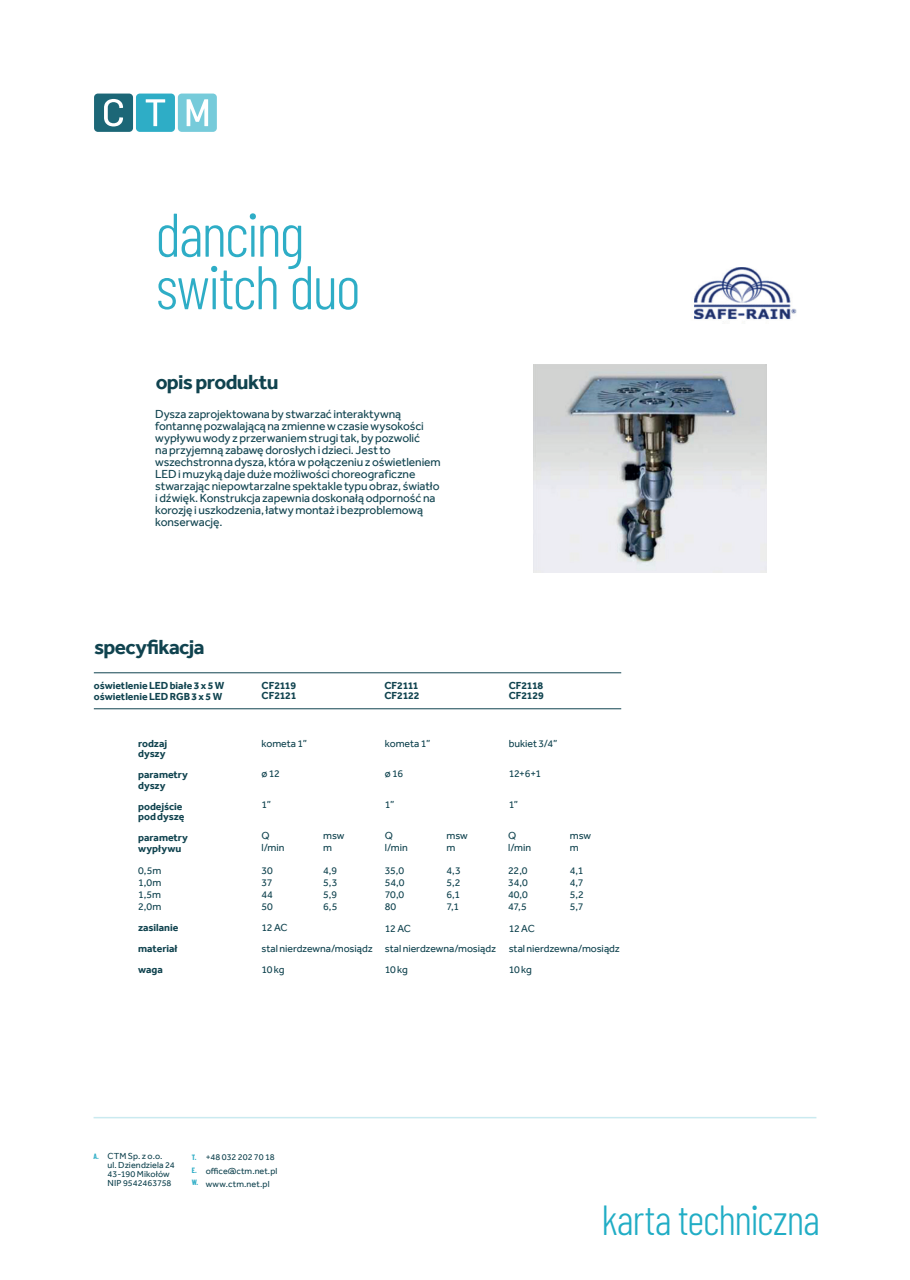
<style>
.page{position:relative;width:910px;height:1280px;background:#fff}
.page>*{position:absolute;margin:0;border:0;box-sizing:border-box;transform-origin:0 0}
.t1{font:300 61.5px/52.5px "Barlow Condensed";letter-spacing:-.04em;color:#2eadc6}
.t2{font:300 42px "Barlow Condensed";letter-spacing:-.03em;color:#21adc5}
.t3{font:700 21px "Effra";letter-spacing:-.03em;color:#10434f}
.t4{font:12px/12px "Effra";letter-spacing:-.005em;color:#10434f}
.t5{font:10.5px/12px "Effra";letter-spacing:-.005em;color:#10434f;text-align:justify}
.t6{font:700 10.5px/10.5px "Effra";letter-spacing:-.005em;color:#10434f}
.t7{font:9px/9px "Effra";letter-spacing:.005em;color:#10434f}
.t8{font:700 7.5px/12.6px "Barlow Condensed";color:#2eadc6}
</style>
<div class="page">
<div style="left:94px;top:94px;width:39px;height:38px;background:#1c6777;border-radius:4px"></div>
<div style="left:136px;top:94px;width:39px;height:38px;background:#2eadc6;border-radius:4px"></div>
<div style="left:178px;top:94px;width:39px;height:38px;background:#76cbda;border-radius:4px"></div>
<svg style="left:187px;top:99px;width:21px;height:27px"></svg>
<svg style="left:146px;top:99px;width:19px;height:27px"></svg>
<svg style="left:104px;top:99px;width:19px;height:27px"></svg>
<hr style="left:94px;top:1117px;width:722px;height:1px;background:#caeaf0">
<img style="left:694px;top:268px;width:103px;height:55px">
<img style="left:533px;top:364px;width:233px;height:209px">
<hr style="left:94px;top:672px;width:527px;height:1px;background:#10434f">
<hr style="left:94px;top:708px;width:527px;height:1px;background:#10434f">
<h1 class="t1" style="left:155px;top:204px;width:207px">dancing switch duo</h1>
<h3 class="t3" style="left:156px;top:370px;width:124px">opis produktu</h3>
<p class="t4" style="left:155px;top:408px;width:287px">Dysza zaprojektowana by stwarzać interaktywną fontannę pozwalającą na zmienne w czasie wysokości wypływu wody z przerwaniem strugi tak, by pozwolić<br>na przyjemną zabawę dorosłych i dzieci. Jest to wszechstronna dysza, która w połączeniu z oświetleniem LED i muzyką daje duże możliwości choreograficzne stwarzając niepowtarzalne spektakle typu obraz, światło i dźwięk. Konstrukcja zapewnia doskonałą odporność na korozję i uszkodzenia, łatwy montaż i bezproblemową konserwację.</p>
<h3 class="t3" style="left:94px;top:634px;width:112px">specyfikacja</h3>
<p class="t6" style="left:94px;top:680px;width:132px">oświetlenie LED białe 3 x 5 W oświetlenie LED RGB 3 x 5 W</p>
<p class="t6" style="left:262px;top:680px;width:36px">CF2119</p>
<p class="t6" style="left:384px;top:680px;width:36px">CF2111</p>
<p class="t6" style="left:509px;top:680px;width:36px">CF2118</p>
<p class="t6" style="left:262px;top:690px;width:36px">CF2121</p>
<p class="t6" style="left:384px;top:690px;width:37px">CF2122</p>
<p class="t6" style="left:509px;top:690px;width:37px">CF2129</p>
<p class="t6" style="left:138px;top:738px;width:30px">rodzaj dyszy</p>
<p class="t6" style="left:138px;top:769px;width:51px">parametry dyszy</p>
<p class="t6" style="left:138px;top:801px;width:48px">podejście pod dyszę</p>
<p class="t6" style="left:138px;top:832px;width:51px">parametry wypływu</p>
<p class="t5" style="left:138px;top:865px;width:25px">0,5m 1,0m 1,5m 2,0m</p>
<p class="t6" style="left:138px;top:917px;width:42px;line-height:21px;text-align:justify">zasilanie materiał waga</p>
<p class="t5" style="left:261px;top:737px;width:47px">kometa 1”</p>
<p class="t5" style="left:261px;top:767px;width:20px">ø 12</p>
<p class="t5" style="left:261px;top:798px;width:11px">1”</p>
<p class="t5" style="left:262px;top:830px;width:24px">Q l/min</p>
<p class="t5" style="left:262px;top:865px;width:13px">30<br>37<br>44<br>50</p>
<p class="t5" style="left:323px;top:830px;width:23px">msw m</p>
<p class="t5" style="left:323px;top:865px;width:16px">4,9<br>5,3<br>5,9<br>6,5</p>
<p class="t5" style="left:385px;top:737px;width:47px">kometa 1”</p>
<p class="t5" style="left:385px;top:767px;width:20px">ø 16</p>
<p class="t5" style="left:385px;top:798px;width:11px">1”</p>
<p class="t5" style="left:385px;top:830px;width:24px">Q l/min</p>
<p class="t5" style="left:385px;top:865px;width:21px">35,0<br>54,0<br>70,0<br>80</p>
<p class="t5" style="left:446px;top:830px;width:23px">msw m</p>
<p class="t5" style="left:446px;top:865px;width:16px">4,3<br>5,2<br>6,1<br>7,1</p>
<p class="t5" style="left:509px;top:737px;width:50px">bukiet 3/4”</p>
<p class="t5" style="left:509px;top:767px;width:34px">12+6+1</p>
<p class="t5" style="left:509px;top:798px;width:11px">1”</p>
<p class="t5" style="left:508px;top:830px;width:24px">Q l/min</p>
<p class="t5" style="left:508px;top:865px;width:21px">22,0<br>34,0<br>40,0<br>47,5</p>
<p class="t5" style="left:570px;top:830px;width:23px">msw m</p>
<p class="t5" style="left:570px;top:865px;width:16px">4,1<br>4,7<br>5,2<br>5,7</p>
<p class="t5" style="left:261px;top:922px;width:28px">12 AC</p>
<p class="t5" style="left:261px;top:963px;width:25px">10 kg</p>
<p class="t5" style="left:385px;top:922px;width:28px">12 AC</p>
<p class="t5" style="left:385px;top:963px;width:25px">10 kg</p>
<p class="t5" style="left:509px;top:922px;width:28px">12 AC</p>
<p class="t5" style="left:509px;top:963px;width:25px">10 kg</p>
<p class="t5" style="left:261px;top:943px;width:360px">stal nierdzewna/mosiądz stal nierdzewna/mosiądz stal nierdzewna/mosiądz</p>
<p class="t8" style="left:94px;top:1150px;width:7px">A.</p>
<p class="t7" style="left:108px;top:1151px;width:69px">CTM Sp. z o.o.<br>ul. Dziendziela 24<br>43-190 Mikołów<br>NIP 9542463758</p>
<p class="t8" style="left:192px;top:1151px;width:8px">T.<br>E.<br>W.</p>
<p class="t7" style="left:206px;top:1150px;width:73px;line-height:13.2px">+48 032 202 70 18 office@ctm.net.pl www.ctm.net.pl</p>
<h2 class="t2" style="left:601px;top:1190px;width:220px">karta techniczna</h2>
</div>
